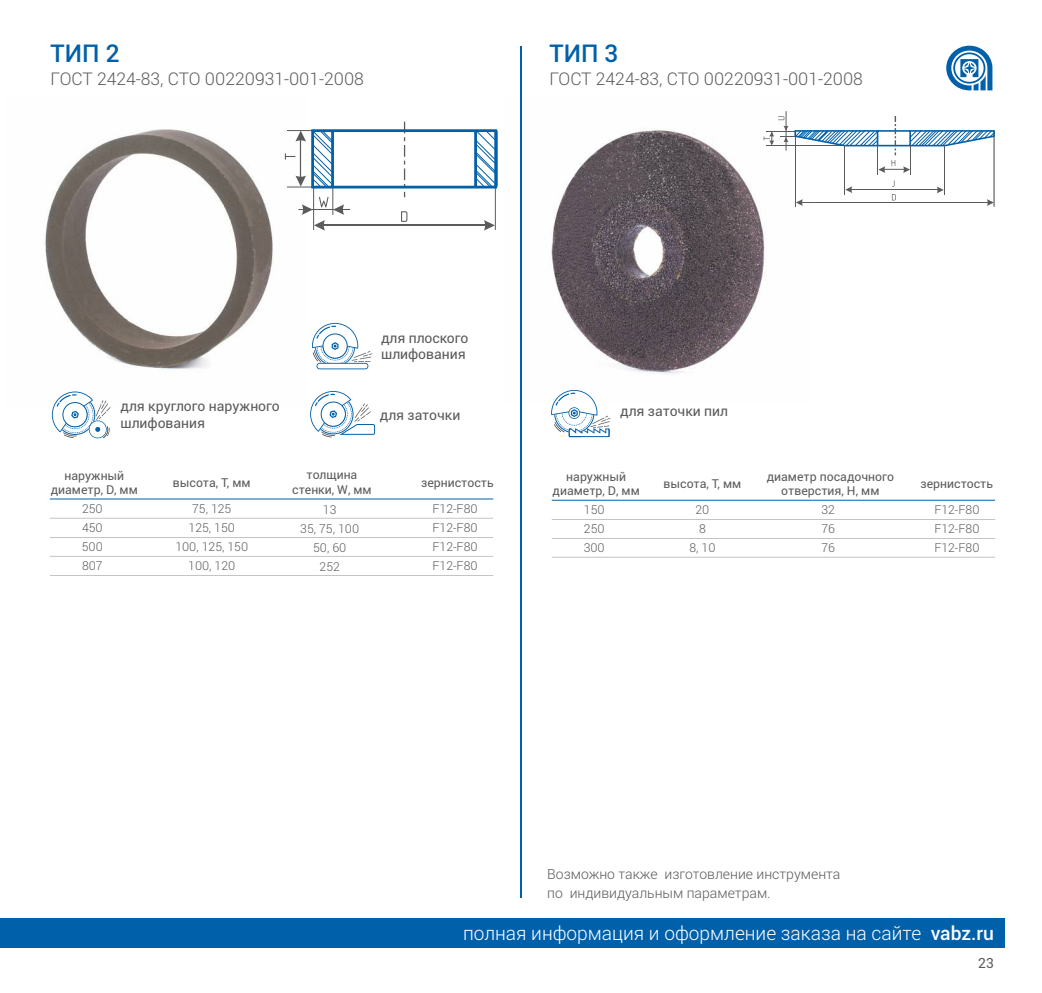
<style>
.page{position:relative;width:1042px;height:993px;background:#fff}
.page>*{position:absolute;margin:0;border:0;box-sizing:border-box;transform-origin:0 0}
.t1{font:500 24.5px "Roboto";color:#0060aa}
.t2{font:300 19.07px "Roboto";color:#fefefe}
.t3{font:300 17.5px "Roboto";color:#5b5b5b}
.t4{font:14px/16.6px "Roboto";color:#5b5b5b}
.t5{font:300 14px/18.6px "Roboto";color:#5b5b5b}
.t6{font:12.25px/14.5px "Roboto";color:#5b5b5b;text-align:center}
.t7{font:300 12.25px/18.9px "Roboto";color:#5b5b5b;text-align:justify}
.s1{font-weight:500}
</style>
<div class="page">
<img style="left:45px;top:129px;width:240px;height:279px">
<img style="left:551px;top:111px;width:235px;height:279px">
<hr style="left:520px;top:46px;width:2px;height:851px;background:#0060aa">
<svg style="left:285px;top:122px;width:213px;height:108px"></svg>
<svg style="left:312px;top:323px;width:60px;height:46px"></svg>
<svg style="left:52px;top:391px;width:58px;height:47px"></svg>
<svg style="left:310px;top:391px;width:65px;height:46px"></svg>
<svg style="left:50px;top:498px;width:443px;height:1px"></svg>
<svg style="left:50px;top:517px;width:443px;height:1px"></svg>
<svg style="left:50px;top:537px;width:443px;height:1px"></svg>
<svg style="left:50px;top:575px;width:443px;height:1px"></svg>
<svg style="left:552px;top:499px;width:443px;height:1px"></svg>
<svg style="left:552px;top:519px;width:443px;height:1px"></svg>
<svg style="left:552px;top:538px;width:443px;height:1px"></svg>
<svg style="left:551px;top:390px;width:59px;height:47px"></svg>
<hr style="left:786px;top:111px;width:1px;height:39px;background:#5b5b5b">
<hr style="left:795px;top:134px;width:1px;height:73px;background:#5b5b5b">
<svg style="left:796px;top:199px;width:7px;height:7px"></svg>
<hr style="left:801px;top:202px;width:188px;height:1px;background:#5b5b5b">
<hr style="left:844px;top:145px;width:1px;height:49px;background:#5b5b5b">
<svg style="left:845px;top:186px;width:7px;height:7px"></svg>
<hr style="left:848px;top:189px;width:93px;height:1px;background:#5b5b5b">
<hr style="left:877px;top:145px;width:1px;height:30px;background:#5b5b5b">
<hr style="left:910px;top:145px;width:1px;height:30px;background:#5b5b5b">
<svg style="left:937px;top:186px;width:7px;height:7px"></svg>
<hr style="left:944px;top:145px;width:1px;height:49px;background:#5b5b5b">
<svg style="left:987px;top:199px;width:6px;height:7px"></svg>
<svg style="left:763px;top:116px;width:232px;height:57px"></svg>
<hr style="left:993px;top:134px;width:1px;height:73px;background:#5b5b5b">
<svg style="left:552px;top:556px;width:443px;height:1px"></svg>
<svg style="left:946px;top:46px;width:46px;height:44px"></svg>
<div style="left:0;top:917px;width:1005px;height:30px;background:#0060aa"></div>
<h1 class="t1" style="left:51px;top:37px;width:70px">ТИП 2</h1>
<h3 class="t3" style="left:51px;top:66px;width:315px">ГОСТ 2424-83, СТО 00220931-001-2008</h3>
<h1 class="t1" style="left:549px;top:37px;width:70px">ТИП 3</h1>
<h3 class="t3" style="left:549px;top:66px;width:315px">ГОСТ 2424-83, СТО 00220931-001-2008</h3>
<p class="t4" style="left:381px;top:329px;width:89px">для плоского шлифования</p>
<p class="t4" style="left:121px;top:397px;width:161px">для круглого наружного шлифования</p>
<p class="t6" style="left:51px;top:467px;width:89px">наружный диаметр, D, мм</p>
<p class="t6" style="left:173px;top:475px;width:79px">высота, T, мм</p>
<p class="t7" style="left:82px;top:499px;width:23px">250<br>450<br>500<br>807</p>
<p class="t7" style="left:175px;top:499px;width:74px;text-align:center">75, 125<br>125, 150<br>100, 125, 150<br>100, 120</p>
<p class="t4" style="left:380px;top:406px;width:82px">для заточки</p>
<p class="t6" style="left:292px;top:467px;width:81px">толщина стенки, W, мм</p>
<p class="t7" style="left:300px;top:499px;width:60px;text-align:center">13<br>35, 75, 100<br>50, 60<br>252</p>
<p class="t6" style="left:421px;top:475px;width:74px">зернистость</p>
<p class="t7" style="left:432px;top:499px;width:47px">F12-F80<br>F12-F80<br>F12-F80<br>F12-F80</p>
<p class="t4" style="left:620px;top:402px;width:109px">для заточки пил</p>
<p class="t6" style="left:552px;top:468px;width:89px">наружный диаметр, D, мм</p>
<p class="t7" style="left:584px;top:500px;width:23px">150<br>250<br>300</p>
<p class="t6" style="left:663px;top:476px;width:79px">высота, T, мм</p>
<p class="t7" style="left:689px;top:500px;width:28px;text-align:center">20<br>8<br>8, 10</p>
<p class="t6" style="left:767px;top:468px;width:129px">диаметр посадочного отверстия, H, мм</p>
<p class="t7" style="left:821px;top:500px;width:15px">32<br>76<br>76</p>
<p class="t6" style="left:920px;top:476px;width:74px">зернистость</p>
<p class="t7" style="left:934px;top:500px;width:47px">F12-F80<br>F12-F80<br>F12-F80</p>
<p class="t5" style="left:547px;top:864px;width:295px">Возможно также изготовление инструмента по индивидуальным параметрам.</p>
<h2 class="t2" style="left:463px;top:919px;width:532px">полная информация и оформление заказа на сайте <span class="s1">vabz.ru</span></h2>
<p class="t4" style="left:978px;top:953px;width:17px">23</p>
</div>
